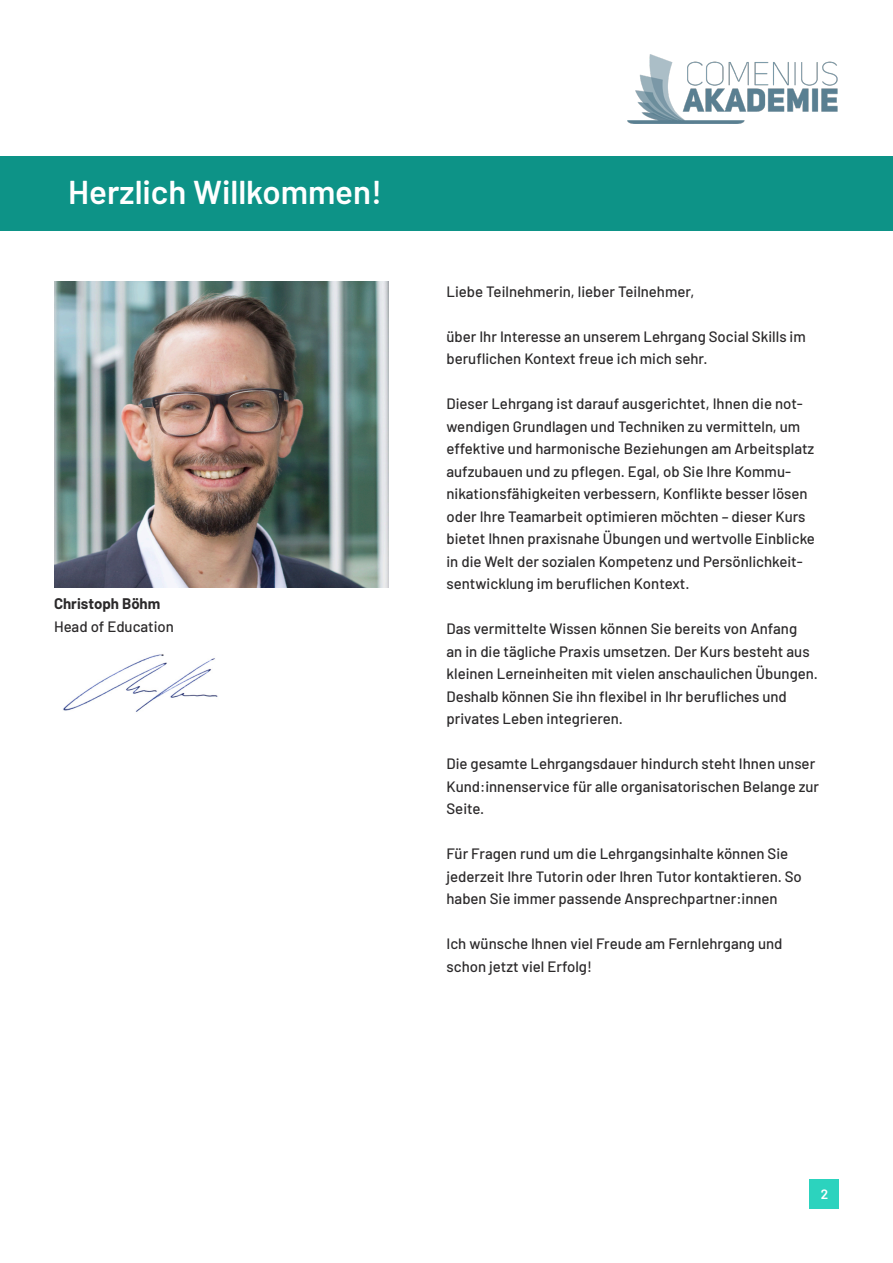
<style>
.page{position:relative;width:893px;height:1263px;background:#fff}
.page>*{position:absolute;margin:0;border:0;box-sizing:border-box;transform-origin:0 0}
.t1{font:600 33px "Barlow";color:#fff}
.t2{font:500 15px/22.5px "Barlow";color:#2b292a}
.t3{font:700 15px "Barlow";color:#2b292a}
.t4{font:600 13.5px "Barlow";color:#fff}
</style>
<div class="page">
<img style="left:54px;top:282px;width:335px;height:305px">
<div style="left:0;top:157px;width:893px;height:74px;background:#0d9387"></div>
<img style="left:627px;top:55px;width:211px;height:69px">
<div style="left:810px;top:1179px;width:29px;height:30px;background:#2cd3be"></div>
<img style="left:63px;top:654px;width:155px;height:58px">
<h1 class="t1" style="left:68px;top:180px;width:315px">Herzlich Willkommen!</h1>
<p class="t3" style="left:54px;top:598px;width:108px">Christoph Böhm</p>
<p class="t2" style="left:54px;top:614px;width:122px">Head of Education</p>
<p class="t2" style="left:446px;top:279px;width:249px">Liebe Teilnehmerin, lieber Teilnehmer,</p>
<p class="t2" style="left:446px;top:324px;width:361px">über Ihr Interesse an unserem Lehrgang Social Skills im beruflichen Kontext freue ich mich sehr.</p>
<p class="t2" style="left:446px;top:391px;width:370px">Dieser Lehrgang ist darauf ausgerichtet, Ihnen die not&shy;wendigen Grundlagen und Techniken zu vermitteln, um effektive und harmonische Beziehungen am Arbeitsplatz aufzubauen und zu pflegen. Egal, ob Sie Ihre Kommu&shy;nikationsfähigkeiten verbessern, Konflikte besser lösen oder Ihre Teamarbeit optimieren möchten – dieser Kurs bietet Ihnen praxisnahe Übungen und wertvolle Einblicke in die Welt der sozialen Kompetenz und Persönlichkeit&shy;sentwicklung im beruflichen Kontext.</p>
<p class="t2" style="left:446px;top:616px;width:373px">Das vermittelte Wissen können Sie bereits von Anfang<br>an in die tägliche Praxis umsetzen. Der Kurs besteht aus kleinen Lerneinheiten mit vielen anschaulichen Übungen.<br>Deshalb können Sie ihn flexibel in Ihr berufliches und privates Leben integrieren.</p>
<p class="t2" style="left:446px;top:751px;width:374px">Die gesamte Lehrgangsdauer hindurch steht Ihnen unser<br>Kund:innenservice für alle organisatorischen Belange zur<br>Seite.</p>
<p class="t2" style="left:446px;top:841px;width:357px">Für Fragen rund um die Lehrgangsinhalte können Sie jederzeit Ihre Tutorin oder Ihren Tutor kontaktieren. So haben Sie immer passende Ansprechpartner:innen</p>
<p class="t2" style="left:446px;top:931px;width:337px">Ich wünsche Ihnen viel Freude am Fernlehrgang und schon jetzt viel Erfolg!</p>
<p class="t4" style="left:821px;top:1189px;width:9px">2</p>
</div>
